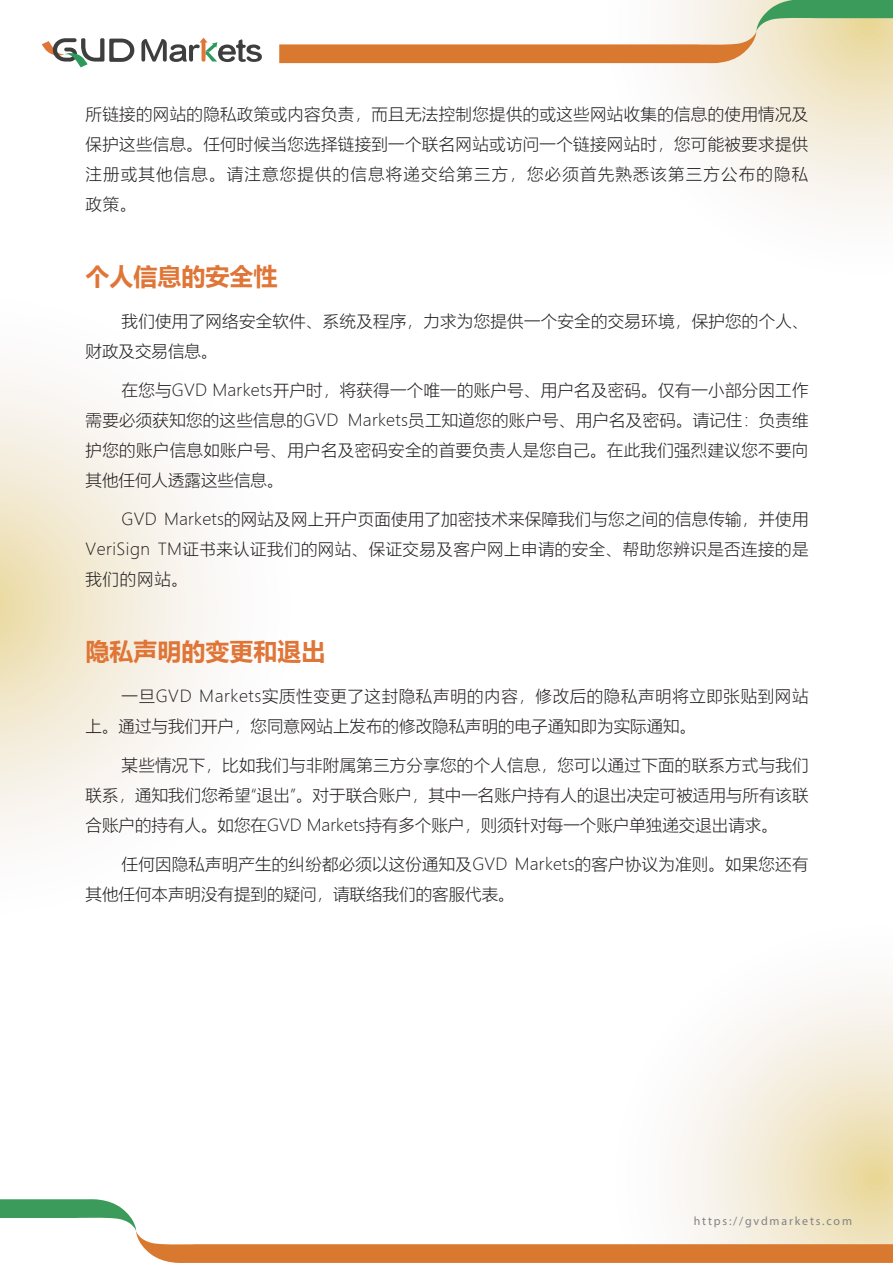
<style>
.page{position:relative;width:893px;height:1263px;background:#fff}
.page>*{position:absolute;margin:0;border:0;box-sizing:border-box;transform-origin:0 0}
.t1{font:700 24px "Microsoft Ya Hei";color:#df7536}
.t2{font:300 16.5px/30px "Microsoft Ya Hei";letter-spacing:.015em;color:#231f20;text-align:justify}
.t3{font:300 16.5px/30px "Microsoft Ya Hei";letter-spacing:.035em;color:#231f20}
.t4{font:12px "Myriad Pro";letter-spacing:.15em;color:#808285}
</style>
<div class="page">
<svg style="left:0;top:377px;width:211px;height:460px"></svg>
<svg style="left:681px;top:990px;width:212px;height:208px"></svg>
<svg style="left:678px;top:64px;width:215px;height:148px"></svg>
<svg style="left:279px;top:0;width:614px;height:64px"></svg>
<svg style="left:0;top:1198px;width:893px;height:65px"></svg>
<svg style="left:42px;top:38px;width:92px;height:29px"></svg>
<svg style="left:141px;top:38px;width:121px;height:24px"></svg>
<p class="t2" style="left:86px;top:98px;width:724px">所链接的网站的隐私政策或内容负责，而且无法控制您提供的或这些网站收集的信息的使用情况及保护这些信息。任何时候当您选择链接到一个联名网站或访问一个链接网站时，您可能被要求提供注册或其他信息。请注意您提供的信息将递交给第三方，您必须首先熟悉该第三方公布的隐私政策。</p>
<h1 class="t1" style="left:86px;top:259px;width:193px">个人信息的安全性</h1>
<p class="t2" style="left:86px;top:305px;width:725px;text-indent:36px">我们使用了网络安全软件、系统及程序，力求为您提供一个安全的交易环境，保护您的个人、财政及交易信息。</p>
<p class="t2" style="left:86px;top:374px;width:724px;text-indent:36px">在您与GVD Markets开户时，将获得一个唯一的账户号、用户名及密码。仅有一小部分因工作需要必须获知您的这些信息的GVD Markets员工知道您的账户号、用户名及密码。请记住：负责维护您的账户信息如账户号、用户名及密码安全的首要负责人是您自己。在此我们强烈建议您不要向其他任何人透露这些信息。</p>
<p class="t2" style="left:86px;top:503px;width:724px;text-indent:36px">GVD Markets的网站及网上开户页面使用了加密技术来保障我们与您之间的信息传输，并使用VeriSign TM证书来认证我们的网站、保证交易及客户网上申请的安全、帮助您辨识是否连接的是我们的网站。</p>
<h1 class="t1" style="left:86px;top:634px;width:241px">隐私声明的变更和退出</h1>
<p class="t3" style="left:86px;top:680px;width:724px;text-indent:36px">一旦GVD Markets实质性变更了这封隐私声明的内容，修改后的隐私声明将立即张贴到网站上。通过与我们开户，您同意网站上发布的修改隐私声明的电子通知即为实际通知。</p>
<p class="t2" style="left:86px;top:749px;width:725px;text-indent:36px">某些情况下，比如我们与非附属第三方分享您的个人信息，您可以通过下面的联系方式与我们联系，通知我们您希望“退出”。对于联合账户，其中一名账户持有人的退出决定可被适用与所有该联合账户的持有人。如您在GVD Markets持有多个账户，则须针对每一个账户单独递交退出请求。</p>
<p class="t2" style="left:86px;top:848px;width:724px;text-indent:36px">任何因隐私声明产生的纠纷都必须以这份通知及GVD Markets的客户协议为准则。如果您还有其他任何本声明没有提到的疑问，请联络我们的客服代表。</p>
<p class="t4" style="left:694px;top:1214px;width:160px">https://gvdmarkets.com</p>
</div>
